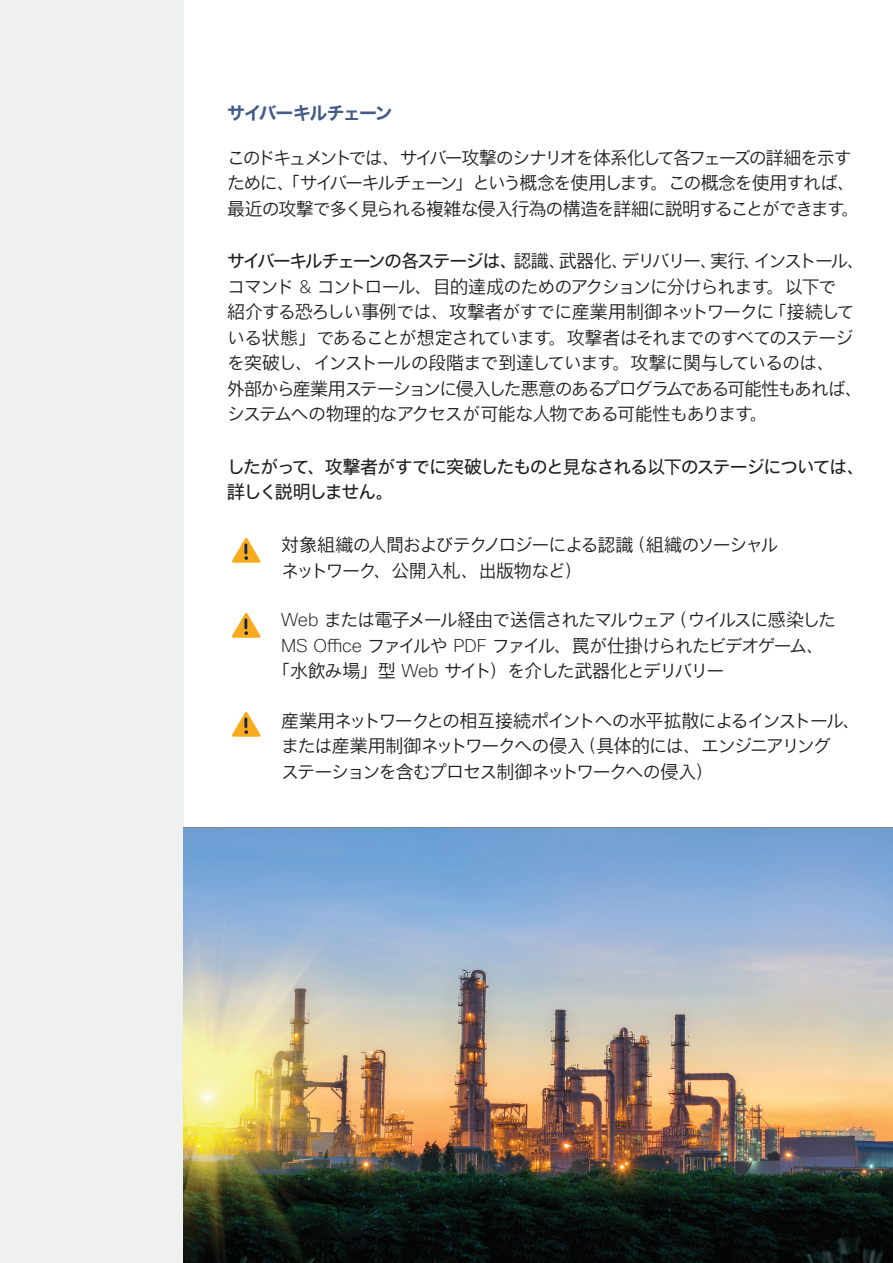
<style>
.page{position:relative;width:893px;height:1263px;background:#fff}
.page>*{position:absolute;margin:0;border:0;box-sizing:border-box;transform-origin:0 0}
.Paragraph_Style1{font:18px/25.5px "Cisco Sans JPN Light";letter-spacing:-.065em;color:#231f20}
.Paragraph_Style7{font:18px/25.5px "Cisco Sans JPN Light";letter-spacing:-.085em;color:#231f20}
.Paragraph_Style18{font:18px/25.5px "Cisco Sans JPN Light";letter-spacing:-.075em;color:#231f20}
.Paragraph_Style19{font:18px/25.5px "Cisco Sans JPN Light";letter-spacing:-.075em;color:#231f20}
.Paragraph_Style5{font:18px/25.5px "Cisco Sans JPN";letter-spacing:-.07em;color:#231f20}
.Paragraph_Style18-2{font:18px "Cisco Sans JPN Light";letter-spacing:-.1em;color:#231f20}
.Paragraph_Style5-2{font:18px "Cisco Sans JPN Bold";letter-spacing:-.09em;color:#435b88}
.s1{font-family:"Cisco Sans JPN"}
.s2{font-family:"Cisco Sans TT";font-weight:200}
</style>
<div class="page">
<div style="left:0;top:0;width:184px;height:1262px;background:#eff0f0"></div>
<div style="left:0;top:71px;width:184px;height:1192px;background:#eff0f0"></div>
<img style="left:184px;top:828px;width:709px;height:435px">
<svg style="left:232px;top:538px;width:29px;height:25px"></svg>
<svg style="left:232px;top:613px;width:29px;height:25px"></svg>
<svg style="left:232px;top:712px;width:29px;height:25px"></svg>
<p class="Paragraph_Style5-2" style="left:227px;top:101px;width:167px">サイバーキルチェーン</p>
<p class="Paragraph_Style7" style="left:227px;top:146px;width:634px">このドキュメントでは、サイバー攻撃のシナリオを体系化して各フェーズの詳細を示すために、「サイバーキルチェーン」という概念を使用します。この概念を使用すれば、最近の攻撃で多く見られる複雑な侵入行為の構造を詳細に説明することができます。</p>
<p class="Paragraph_Style1" style="left:227px;top:250px;width:639px"><span class="s1">サイバーキルチェーンの各ステージは、</span>認識、武器化、デリバリー、実行、インストール、コマンド <span class="s2">&amp;</span> コントロール、目的達成のためのアクションに分けられます。以下で<br>紹介する恐ろしい事例では、攻撃者がすでに産業用制御ネットワークに「接続している状態」であることが想定されています。攻撃者はそれまでのすべてのステージを突破し、インストールの段階まで到達しています。攻撃に関与しているのは、<br>外部から産業用ステーションに侵入した悪意のあるプログラムである可能性もあれば、システムへの物理的なアクセスが可能な人物である可能性もあります。</p>
<p class="Paragraph_Style5" style="left:227px;top:454px;width:639px">したがって、攻撃者がすでに突破したものと見なされる以下のステージについては、詳しく説明しません。</p>
<p class="Paragraph_Style18" style="left:281px;top:533px;width:499px">対象組織の人間およびテクノロジーによる認識（組織のソーシャルネットワーク、公開入札、出版物など）</p>
<p class="Paragraph_Style18" style="left:281px;top:608px;width:557px"><span class="s2">Web</span> または電子メール経由で送信されたマルウェア（ウイルスに感染した</p>
<p class="Paragraph_Style18-2" style="left:281px;top:634px;width:544px"><span class="s2">MS Office</span> ファイルや <span class="s2">PDF</span> ファイル、罠が仕掛けられたビデオゲーム、</p>
<p class="Paragraph_Style18" style="left:272px;top:659px;width:454px">「水飲み場」型 <span class="s2">Web</span> サイト）を介した武器化とデリバリー</p>
<p class="Paragraph_Style19" style="left:281px;top:709px;width:581px">産業用ネットワークとの相互接続ポイントへの水平拡散によるインストール、または産業用制御ネットワークへの侵入（具体的には、エンジニアリング<br>ステーションを含むプロセス制御ネットワークへの侵入）</p>
</div>
